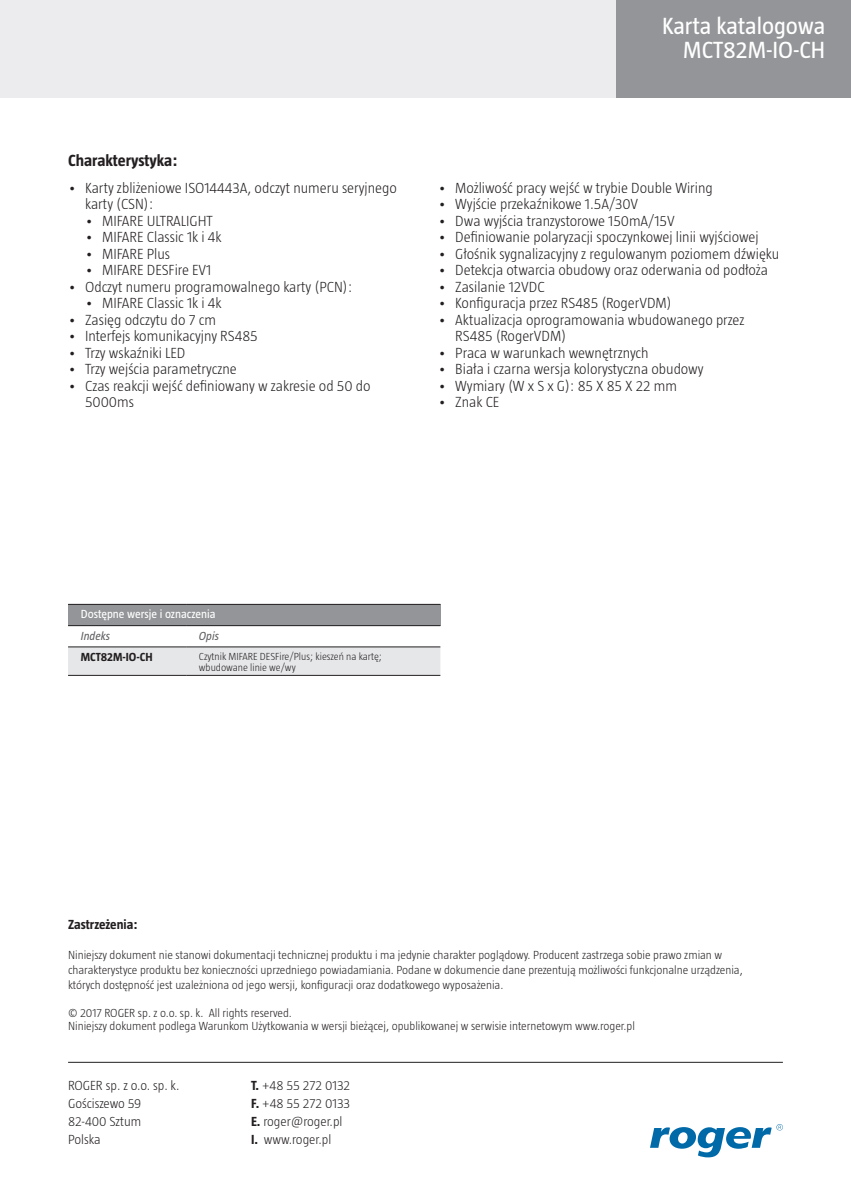
<style>
.page{position:relative;width:851px;height:1191px;background:#fff}
.page>*{position:absolute;margin:0;border:0;box-sizing:border-box;transform-origin:0 0}
.t1{font:24px/24px "Taz";color:#fff;text-align:right}
.t2{font:300 24px/24px "Taz";color:#fff;text-align:right}
.t3{font:700 16.5px "Taz";color:#231f20}
.t4{font:300 15px/16.5px "Taz";color:#231f20}
.t5{font:300 13.5px/18px "Taz";color:#231f20}
.t6{font:700 13.5px "Taz";color:#231f20}
.t7{font:300 12px/15px "Taz";color:#231f20}
.t8{font:12px "Taz";color:#fff}
.t9{font:700 12px "Taz";color:#231f20}
.t10{font:italic 12px "Taz";color:#636366}
.t11{font:300 10.5px/11.6px "Taz";color:#231f20}
.s1{font-weight:700}
</style>
<div class="page">
<div style="left:612px;top:0;width:238px;height:98px;background:#939598"></div>
<div style="left:0;top:0;width:615px;height:97px;background:#ececee"></div>
<svg style="left:650px;top:1124px;width:132px;height:33px"></svg>
<div style="left:68px;top:604px;width:372px;height:21px;background:#939598"></div>
<svg style="left:68px;top:647px;width:372px;height:28px;background:#e2e3e5"></svg>
<hr style="left:68px;top:625px;width:118px;height:1px;background:#231f20">
<hr style="left:186px;top:625px;width:254px;height:1px;background:#231f20">
<hr style="left:68px;top:646px;width:118px;height:1px;background:#231f20">
<hr style="left:186px;top:646px;width:254px;height:1px;background:#231f20">
<hr style="left:68px;top:604px;width:118px;height:1px;background:#231f20">
<hr style="left:186px;top:604px;width:254px;height:1px;background:#231f20">
<hr style="left:68px;top:675px;width:118px;height:1px;background:#231f20">
<hr style="left:186px;top:675px;width:254px;height:1px;background:#231f20">
<hr style="left:68px;top:1062px;width:714px;height:1px;background:#231f20">
<p class="t3" style="left:68px;top:151px;width:111px">Charakterystyka:</p>
<p class="t4" style="left:85px;top:179px;width:313px;text-indent:-17px">• Karty zbliżeniowe ISO14443A, odczyt numeru seryjnego karty (CSN):</p>
<p class="t4" style="left:85px;top:212px;width:129px">• MIFARE ULTRALIGHT</p>
<p class="t4" style="left:85px;top:229px;width:138px">• MIFARE Classic 1k i 4k</p>
<p class="t4" style="left:85px;top:245px;width:87px">• MIFARE Plus</p>
<p class="t4" style="left:85px;top:262px;width:128px">• MIFARE DESFire EV1</p>
<p class="t4" style="left:68px;top:278px;width:286px">• Odczyt numeru programowalnego karty (PCN):</p>
<p class="t4" style="left:85px;top:295px;width:138px">• MIFARE Classic 1k i 4k</p>
<p class="t4" style="left:68px;top:311px;width:149px">• Zasięg odczytu do 7 cm</p>
<p class="t4" style="left:68px;top:328px;width:191px">• Interfejs komunikacyjny RS485</p>
<p class="t4" style="left:68px;top:344px;width:119px">• Trzy wskaźniki LED</p>
<p class="t4" style="left:68px;top:361px;width:170px">• Trzy wejścia parametryczne</p>
<p class="t4" style="left:85px;top:377px;width:287px;text-indent:-17px">• Czas reakcji wejść definiowany w zakresie od 50 do<br>5000ms</p>
<h1 class="t1" style="left:662px;top:14px;width:165px">Karta katalogowa<br>MCT82M-IO-CH</h1>
<h1 class="t2" style="left:686px;top:20px;width:136px">Kontrolery serii<br>PRxx1</h1>
<p class="t4" style="left:438px;top:179px;width:276px">• Możliwość pracy wejść w trybie Double Wiring</p>
<p class="t4" style="left:438px;top:196px;width:201px">• Wyjście przekaźnikowe 1.5A/30V</p>
<p class="t4" style="left:438px;top:212px;width:238px">• Dwa wyjścia tranzystorowe 150mA/15V</p>
<p class="t4" style="left:438px;top:229px;width:322px">• Definiowanie polaryzacji spoczynkowej linii wyjściowej</p>
<p class="t4" style="left:438px;top:245px;width:342px">• Głośnik sygnalizacyjny z regulowanym poziomem dźwięku</p>
<p class="t4" style="left:438px;top:262px;width:331px">• Detekcja otwarcia obudowy oraz oderwania od podłoża</p>
<p class="t4" style="left:438px;top:278px;width:108px">• Zasilanie 12VDC</p>
<p class="t4" style="left:438px;top:295px;width:235px">• Konfiguracja przez RS485 (RogerVDM)</p>
<p class="t4" style="left:455px;top:311px;width:290px;text-indent:-17px">• Aktualizacja oprogramowania wbudowanego przez<br>RS485 (RogerVDM)</p>
<p class="t4" style="left:438px;top:344px;width:212px">• Praca w warunkach wewnętrznych</p>
<p class="t4" style="left:438px;top:361px;width:267px">• Biała i czarna wersja kolorystyczna obudowy</p>
<p class="t4" style="left:438px;top:377px;width:240px">• Wymiary (W x S x G): 85 X 85 X 22 mm</p>
<p class="t4" style="left:438px;top:394px;width:63px">• Znak CE</p>
<p class="t8" style="left:81px;top:607px;width:136px">Dostępne wersje i oznaczenia</p>
<p class="t10" style="left:81px;top:628px;width:31px">Indeks</p>
<p class="t10" style="left:199px;top:628px;width:22px">Opis</p>
<p class="t9" style="left:81px;top:650px;width:73px">MCT82M-IO-CH</p>
<p class="t11" style="left:199px;top:650px;width:185px">Czytnik MIFARE DESFire/Plus; kieszeń na kartę; wbudowane linie we/wy</p>
<p class="t6" style="left:68px;top:916px;width:71px">Zastrzeżenia:</p>
<p class="t7" style="left:68px;top:946px;width:676px">Niniejszy dokument nie stanowi dokumentacji technicznej produktu i ma jedynie charakter poglądowy. Producent zastrzega sobie prawo zmian w charakterystyce produktu bez konieczności uprzedniego powiadamiania. Podane w dokumencie dane prezentują możliwości funkcjonalne urządzenia, których dostępność jest uzależniona od jego wersji, konfiguracji oraz dodatkowego wyposażenia.</p>
<p class="t7" style="left:68px;top:1006px;width:568px;line-height:13.2px">© 2017 ROGER sp. z o.o. sp. k. All rights reserved.<br>Niniejszy dokument podlega Warunkom Użytkowania w wersji bieżącej, opublikowanej w serwisie internetowym www.roger.pl</p>
<p class="t5" style="left:68px;top:1076px;width:113px">ROGER sp. z o.o. sp. k.<br>Gościszewo 59<br>82-400 Sztum<br>Polska</p>
<p class="t5" style="left:251px;top:1076px;width:101px"><span class="s1">T.</span> +48 55 272 0132<br><span class="s1">F.</span> +48 55 272 0133<br><span class="s1">E.</span> roger@roger.pl<br><span class="s1">I.</span> www.roger.pl</p>
</div>
